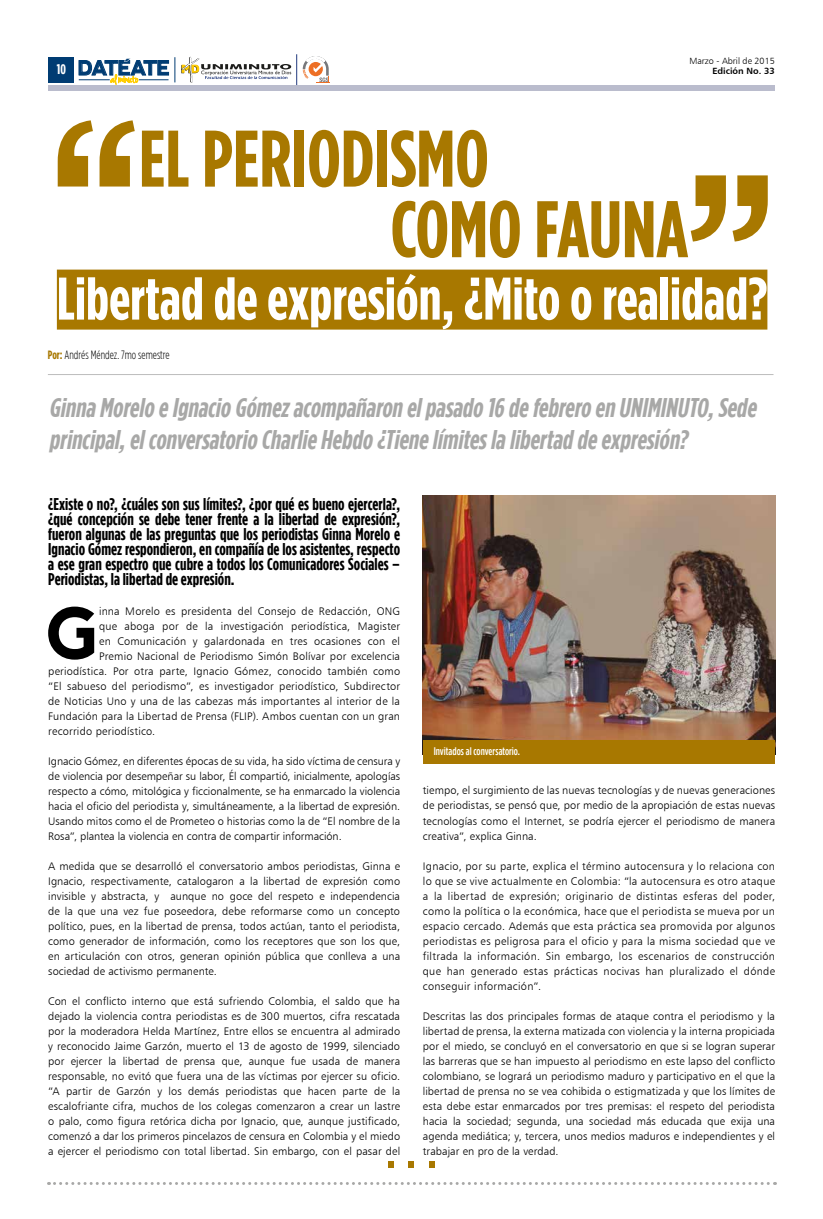
<style>
.page{position:relative;width:823px;height:1219px;background:#fff}
.page>*{position:absolute;margin:0;border:0;box-sizing:border-box;transform-origin:0 0}
.t1{font:700 220px "Gotham Condensed";color:#a87800}
.t2{font:700 80px "Gotham Condensed";color:#a87800}
.t3{font:700 72.4px "nevis";color:#000}
.t4{font:700 60px "Gotham Condensed";color:#fff}
.t5{font:italic 700 27px/32.4px "Gotham Condensed";color:#a8a8a7}
.t6{font:700 19.9px "nevis";letter-spacing:-.07em;color:#003c73}
.t7{font:700 17px/15px "Gotham Condensed";color:#000;text-align:justify}
.t8{font:700 14px "Gotham Condensed";color:#fff}
.t9{font:300 12px "Gotham Condensed";color:#000}
.t10{font:11px/15px "Humanist 777 BT Light B";letter-spacing:.015em;color:#000;text-align:justify}
.t11{font:500 11px "Gotham Condensed";letter-spacing:.005em;color:#fff}
.t12{font:9px "Humanist 777 BT Light B";color:#000}
.t13{font:9px "Humanist 777 BT Bold B";color:#000}
.s1{font-weight:700;color:#a87800}
</style>
<div class="page">
<svg style="left:48px;top:1182px;width:727px;height:3px"></svg>
<div style="left:49px;top:57px;width:25px;height:25px;background:#003c73"></div>
<div style="left:48px;top:85px;width:726px;height:5px;background:#babccd"></div>
<svg style="left:181px;top:57px;width:110px;height:26px"></svg>
<svg style="left:302px;top:56px;width:28px;height:27px"></svg>
<hr style="left:296px;top:54px;width:1px;height:31px;background:#223a7e">
<svg style="left:78px;top:57px;width:97px;height:28px"></svg>
<img style="left:422px;top:495px;width:352px;height:245px">
<svg style="left:388px;top:1162px;width:5px;height:6px"></svg>
<svg style="left:408px;top:1162px;width:6px;height:6px"></svg>
<svg style="left:429px;top:1162px;width:6px;height:6px"></svg>
<hr style="left:48px;top:374px;width:725px;height:1px;background:#bcbcbc">
<div style="left:57px;top:270px;width:710px;height:60px;background:#a87800"></div>
<div style="left:422px;top:740px;width:352px;height:24px;background:#a87800"></div>
<p class="t8" style="left:57px;top:61px;width:11px">10</p>
<p class="t12" style="left:689px;top:55px;width:87px">Marzo - Abril de 2015</p>
<h3 class="t6" style="left:78px;top:57px;width:94px">DATEATE</h3>
<p class="t13" style="left:712px;top:65px;width:64px">Edición No. 33</p>
<h1 class="t1" style="left:49px;top:74px;width:93px">“</h1>
<h2 class="t2" style="left:139px;top:114px;width:351px">EL PERIODISMO</h2>
<h1 class="t1" style="left:776px;top:288px;width:93px;rotate:-180deg">“</h1>
<h2 class="t2" style="left:390px;top:184px;width:299px">COMO FAUNA</h2>
<h3 class="t4" style="left:57px;top:265px;width:711px">Libertad de expresión, ¿Mito o realidad?</h3>
<p class="t9" style="left:48px;top:349px;width:123px"><span class="s1">Por:</span> Andrés Méndez. 7mo semestre</p>
<h3 class="t5" style="left:49px;top:390px;width:713px">GinnaMorelo eIgnacio Gómezacompañaron elpasado 16 defebrero en UNIMINUTO,Sede principal,elconversatorio CharlieHebdo ¿Tienelímiteslalibertad deexpresión?</h3>
<p class="t7" style="left:48px;top:496px;width:353px">¿Existe o no?, ¿cuáles son sus límites?, ¿por qué es bueno ejercerla?, ¿qué concepción se debe tener frente a la libertad de expresión?, fueron algunas de las preguntas que los periodistas Ginna Morelo e Ignacio Gómez respondieron, en compañía de los asistentes, respecto a ese gran espectro que cubre a todos los Comunicadores Sociales – Periodistas, la libertad de expresión.</p>
<h3 class="t3" style="left:47px;top:592px;width:55px">G</h3>
<p class="t10" style="left:99px;top:603px;width:302px">inna Morelo es presidenta del Consejo de Redacción, ONG</p>
<p class="t10" style="left:99px;top:618px;width:302px">que aboga por de la investigación periodística, Magister</p>
<p class="t10" style="left:99px;top:633px;width:302px">en Comunicación y galardonada en tres ocasiones con el</p>
<p class="t10" style="left:99px;top:648px;width:302px">Premio Nacional de Periodismo Simón Bolívar por excelencia</p>
<p class="t10" style="left:48px;top:663px;width:353px">periodística. Por otra parte, Ignacio Gómez, conocido también como</p>
<p class="t10" style="left:48px;top:678px;width:353px">“El sabueso del periodismo”, es investigador periodístico, Subdirector</p>
<p class="t10" style="left:48px;top:693px;width:353px">de Noticias Uno y una de las cabezas más importantes al interior de la</p>
<p class="t10" style="left:48px;top:708px;width:353px">Fundación para la Libertad de Prensa (FLIP). Ambos cuentan con un gran</p>
<p class="t10" style="left:48px;top:723px;width:109px">recorrido periodístico.</p>
<p class="t10" style="left:48px;top:753px;width:353px">Ignacio Gómez, en diferentes épocas de su vida, ha sido víctima de censura y de violencia por desempeñar su labor, Él compartió, inicialmente, apologías respecto a cómo, mitológica y ficcionalmente, se ha enmarcado la violencia hacia el oficio del periodista y, simultáneamente, a la libertad de expresión.<br>Usando mitos como el de Prometeo o historias como la de “El nombre de la Rosa”, plantea la violencia en contra de compartir información.</p>
<p class="t10" style="left:48px;top:858px;width:353px">A medida que se desarrolló el conversatorio ambos periodistas, Ginna e Ignacio, respectivamente, catalogaron a la libertad de expresión como invisible y abstracta, y aunque no goce del respeto e independencia de la que una vez fue poseedora, debe reformarse como un concepto político, pues, en la libertad de prensa, todos actúan, tanto el periodista, como generador de información, como los receptores que son los que, en articulación con otros, generan opinión pública que conlleva a una sociedad de activismo permanente.</p>
<p class="t10" style="left:48px;top:993px;width:353px">Con el conflicto interno que está sufriendo Colombia, el saldo que ha dejado la violencia contra periodistas es de 300 muertos, cifra rescatada por la moderadora Helda Martínez, Entre ellos se encuentra al admirado y reconocido Jaime Garzón, muerto el 13 de agosto de 1999, silenciado por ejercer la libertad de prensa que, aunque fue usada de manera responsable, no evitó que fuera una de las víctimas por ejercer su oficio. “A partir de Garzón y los demás periodistas que hacen parte de la escalofriante cifra, muchos de los colegas comenzaron a crear un lastre o palo, como figura retórica dicha por Ignacio, que, aunque justificado, comenzó a dar los primeros pincelazos de censura en Colombia y el miedo a ejercer el periodismo con total libertad. Sin embargo, con el pasar del</p>
<p class="t11" style="left:433px;top:745px;width:88px">Invitados al conversatorio.</p>
<p class="t10" style="left:422px;top:783px;width:353px">tiempo, el surgimiento de las nuevas tecnologías y de nuevas generaciones de periodistas, se pensó que, por medio de la apropiación de estas nuevas tecnologías como el Internet, se podría ejercer el periodismo de manera creativa”, explica Ginna.</p>
<p class="t10" style="left:422px;top:858px;width:353px">Ignacio, por su parte, explica el término autocensura y lo relaciona con lo que se vive actualmente en Colombia: “la autocensura es otro ataque a la libertad de expresión; originario de distintas esferas del poder, como la política o la económica, hace que el periodista se mueva por un espacio cercado. Además que esta práctica sea promovida por algunos periodistas es peligrosa para el oficio y para la misma sociedad que ve filtrada la información. Sin embargo, los escenarios de construcción que han generado estas prácticas nocivas han pluralizado el dónde conseguir información”.</p>
<p class="t10" style="left:422px;top:1008px;width:353px">Descritas las dos principales formas de ataque contra el periodismo y la libertad de prensa, la externa matizada con violencia y la interna propiciada por el miedo, se concluyó en el conversatorio en que si se logran superar las barreras que se han impuesto al periodismo en este lapso del conflicto colombiano, se logrará un periodismo maduro y participativo en el que la libertad de prensa no se vea cohibida o estigmatizada y que los límites de esta debe estar enmarcados por tres premisas: el respeto del periodista hacia la sociedad; segunda, una sociedad más educada que exija una agenda mediática; y, tercera, unos medios maduros e independientes y el trabajar en pro de la verdad.</p>
</div>
